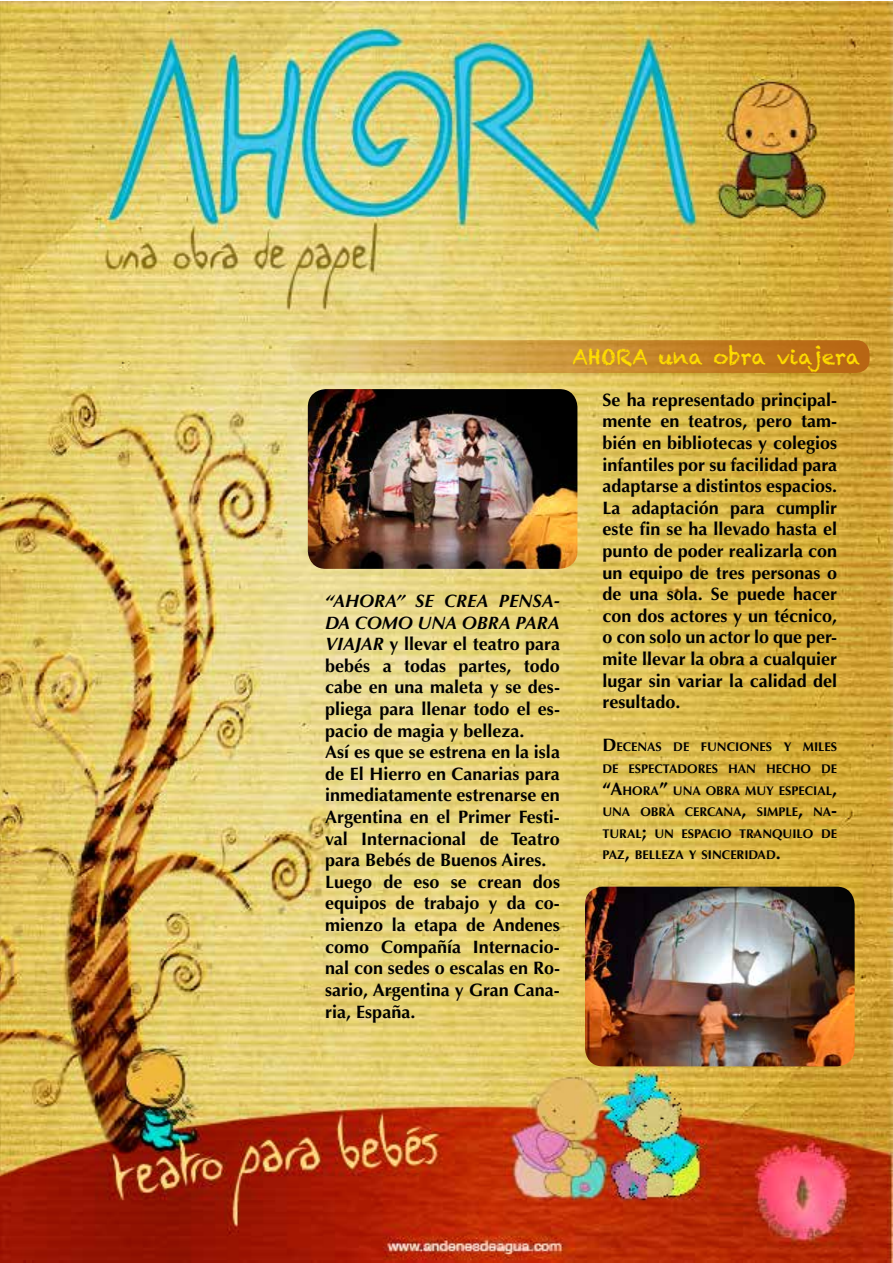
<style>
.page{position:relative;width:893px;height:1263px;background:#fff}
.page>*{position:absolute;margin:0;border:0;box-sizing:border-box;transform-origin:0 0}
.t1{font:21px "Chalkduster";color:#fd0}
.t2{font:700 18px/21.6px "Optima";color:#000}
.t3{font:700 12.6px/21.6px "Optima";color:#000;text-align:justify}
.s1{font-style:italic}
.s2{font-size:18px}
</style>
<div class="page">
<img style="left:0;top:1px;width:893px;height:1261px">
<svg style="left:290px;top:340px;width:580px;height:33px;background:#cc9740"></svg>
<img style="left:308px;top:389px;width:269px;height:180px">
<img style="left:585px;top:887px;width:270px;height:179px">
<p class="t2" style="left:325px;top:590px;width:236px"><span class="s1">“AHORA” SE CREA PENSA-<br>DA COMO UNA OBRA PARA<br>VIAJAR</span> y llevar el teatro para bebés a todas partes, todo cabe en una maleta y se des&shy;pliega para llenar todo el es&shy;pacio de magia y belleza.<br>Así es que se estrena en la isla de El Hierro en Canarias para inmediatamente estrenarse en<br>Argentina en el Primer Festi&shy;val Internacional de Teatro para Bebés de Buenos Aires.<br>Luego de eso se crean dos equipos de trabajo y da co&shy;mienzo la etapa de Andenes como Compañía Internacio&shy;nal con sedes o escalas en Ro&shy;sario, Argentina y Gran Cana&shy;ria, España.</p>
<p class="t1" style="left:572px;top:344px;width:289px">AHORA una obra viajera</p>
<p class="t2" style="left:602px;top:389px;width:236px;text-align:justify">Se ha representado principal&shy;mente en teatros, pero tam&shy;bién en bibliotecas y colegios infantiles por su facilidad para adaptarse a distintos espacios.<br>La adaptación para cumplir este fin se ha llevado hasta el punto de poder realizarla con un equipo de tres personas o de una sola. Se puede hacer con dos actores y un técnico, o con solo un actor lo que per&shy;mite llevar la obra a cualquier lugar sin variar la calidad del resultado.</p>
<p class="t3" style="left:602px;top:736px;width:236px"><span class="s2">D</span>ECENAS DE FUNCIONES Y MILES DE ESPECTADORES HAN HECHO DE <span class="s2">“A</span>HORA<span class="s2">”</span> UNA OBRA MUY ESPECIAL<span class="s2">, </span>UNA OBRA CERCANA<span class="s2">,</span> SIMPLE<span class="s2">,</span> NA<span class="s2">-</span>TURAL<span class="s2">;</span> UN ESPACIO TRANQUILO DE PAZ<span class="s2">,</span> BELLEZA Y SINCERIDAD<span class="s2">.</span></p>
</div>
